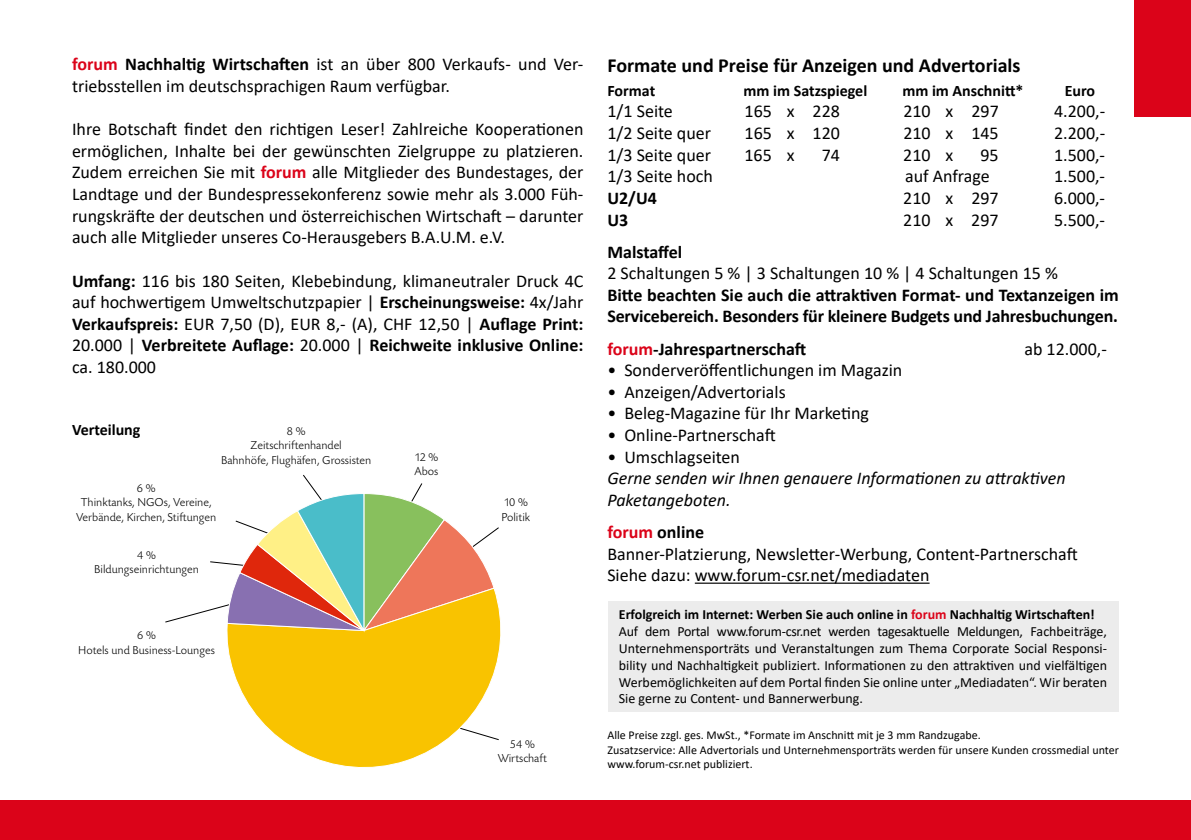
<style>
.page{position:relative;width:1191px;height:840px;background:#fff}
.page>*{position:absolute;margin:0;border:0;box-sizing:border-box;transform-origin:0 0}
.t1{font:700 20px "Calibri";color:#000}
.t2{font:18px/21.6px "Calibri";color:#000}
.t3{font:700 18px/21.6px "Calibri";letter-spacing:-.01em;color:#000}
.t4{font:italic 18px/21.6px "Calibri";color:#000}
.t5{font:700 16px "Calibri";color:#000}
.t6{font:14px/16.8px "Calibri";color:#000}
.t7{font:300 12px/14.4px "Today SB";color:#000;text-align:center}
.t8{font:12px/14.4px "Calibri";color:#000}
.s1{font-weight:700;color:#db0319}
.s2{font-weight:700}
.s3{color:#db0319}
</style>
<div class="page">
<svg style="left:227px;top:609px;width:274px;height:158px"></svg>
<svg style="left:165px;top:474px;width:334px;height:157px"></svg>
<div style="left:0;top:799px;width:1191px;height:40px;background:#db0319"></div>
<div style="left:1134px;top:0;width:57px;height:116px;background:#db0319"></div>
<hr style="left:695px;top:582px;width:234px;height:1px;background:#000">
<div style="left:607px;top:600px;width:511px;height:110px;background:#ececec"></div>
<p class="t2" style="left:72px;top:53px;width:513px"><span class="s1">forum</span> <span class="s2">Nachhaltig Wirtschaften</span> ist an über 800 Verkaufs- und Ver&shy;triebsstellen im deutschsprachigen Raum verfügbar.</p>
<p class="t2" style="left:72px;top:118px;width:513px;text-align:justify">Ihre Botschaft findet den richtigen Leser! Zahlreiche Kooperationen ermöglichen, Inhalte bei der gewünschten Zielgruppe zu platzieren.<br>Zudem erreichen Sie mit <span class="s1">forum</span> alle Mitglieder des Bundestages, der Landtage und der Bundespressekonferenz sowie mehr als 3.000 Füh&shy;rungskräfte der deutschen und österreichischen Wirtschaft – darunter auch alle Mitglieder unseres Co-Herausgebers B.A.U.M. e.V.</p>
<p class="t2" style="left:72px;top:269px;width:513px;text-align:justify"><span class="s2">Umfang:</span> 116 bis 180 Seiten, Klebebindung, klimaneutraler Druck 4C auf hochwertigem Umweltschutzpapier | <span class="s2">Erscheinungsweise:</span> 4x/Jahr <span class="s2">Verkaufspreis:</span> EUR 7,50 (D), EUR 8,- (A), CHF 12,50 | <span class="s2">Auflage Print:<br></span>20.000 | <span class="s2">Verbreitete Auflage:</span> 20.000 | <span class="s2">Reichweite inklusive Online: </span>ca. 180.000</p>
<p class="t5" style="left:72px;top:418px;width:70px">Verteilung</p>
<p class="t7" style="left:221px;top:424px;width:152px">8 %<br>Zeitschriftenhandel<br>Bahnhöfe, Flughäfen, Grossisten</p>
<p class="t7" style="left:76px;top:481px;width:142px">6 %<br>Thinktanks, NGOs, Vereine,<br>Verbände, Kirchen, Stiftungen</p>
<p class="t7" style="left:94px;top:547px;width:106px">4 %<br>Bildungseinrichtungen</p>
<p class="t7" style="left:78px;top:628px;width:138px">6 %<br>Hotels und Business-Lounges</p>
<p class="t7" style="left:414px;top:450px;width:25px;text-align:left">12 %<br>Abos</p>
<p class="t7" style="left:501px;top:495px;width:30px;text-align:left">10 %<br>Politik</p>
<p class="t7" style="left:498px;top:736px;width:51px">54 %<br>Wirtschaft</p>
<p class="t1" style="left:607px;top:51px;width:414px">Formate und Preise für Anzeigen und Advertorials</p>
<p class="t5" style="left:607px;top:79px;width:49px">Format</p>
<p class="t5" style="left:743px;top:79px;width:125px">mm im Satzspiegel</p>
<p class="t5" style="left:902px;top:79px;width:123px">mm im Anschnitt*</p>
<p class="t5" style="left:1064px;top:79px;width:32px">Euro</p>
<p class="t2" style="left:607px;top:100px;width:67px">1/1 Seite</p>
<p class="t2" style="left:744px;top:100px;width:97px">165 x 228</p>
<p class="t2" style="left:903px;top:100px;width:97px">210 x 297</p>
<p class="t2" style="left:1054px;top:100px;width:53px">4.200,-</p>
<p class="t2" style="left:607px;top:122px;width:105px">1/2 Seite quer</p>
<p class="t2" style="left:744px;top:122px;width:97px">165 x 120</p>
<p class="t2" style="left:903px;top:122px;width:97px">210 x 145</p>
<p class="t2" style="left:1054px;top:122px;width:53px">2.200,-</p>
<p class="t2" style="left:607px;top:143px;width:105px">1/3 Seite quer</p>
<p class="t2" style="left:744px;top:143px;width:52px">165 x</p>
<p class="t2" style="left:821px;top:143px;width:20px">74</p>
<p class="t2" style="left:903px;top:143px;width:52px">210 x</p>
<p class="t2" style="left:980px;top:143px;width:20px">95</p>
<p class="t2" style="left:1054px;top:143px;width:53px">1.500,-</p>
<p class="t2" style="left:607px;top:165px;width:107px">1/3 Seite hoch</p>
<p class="t2" style="left:905px;top:165px;width:86px">auf Anfrage</p>
<p class="t2" style="left:1054px;top:165px;width:53px">1.500,-</p>
<p class="t3" style="left:607px;top:187px;width:51px">U2/U4</p>
<p class="t2" style="left:903px;top:186px;width:97px">210 x 297</p>
<p class="t2" style="left:1054px;top:186px;width:53px">6.000,-</p>
<p class="t3" style="left:607px;top:208px;width:22px">U3</p>
<p class="t2" style="left:903px;top:208px;width:97px">210 x 297</p>
<p class="t2" style="left:1054px;top:208px;width:53px">5.500,-</p>
<p class="t3" style="left:607px;top:240px;width:76px">Malstaffel</p>
<p class="t2" style="left:607px;top:262px;width:452px">2 Schaltungen 5 % | 3 Schaltungen 10 % | 4 Schaltungen 15 %</p>
<p class="t3" style="left:607px;top:283px;width:513px">Bitte beachten Sie auch die attraktiven Format- und Textanzeigen im<br>Servicebereich. Besonders für kleinere Budgets und Jahresbuchungen.</p>
<p class="t3" style="left:607px;top:337px;width:200px"><span class="s3">forum</span>-Jahrespartnerschaft</p>
<p class="t2" style="left:1024px;top:337px;width:84px">ab 12.000,-</p>
<p class="t2" style="left:607px;top:358px;width:296px">• Sonderveröffentlichungen im Magazin</p>
<p class="t2" style="left:607px;top:380px;width:180px">• Anzeigen/Advertorials</p>
<p class="t2" style="left:607px;top:402px;width:263px">• Beleg-Magazine für Ihr Marketing</p>
<p class="t2" style="left:607px;top:423px;width:170px">• Online-Partnerschaft</p>
<p class="t2" style="left:607px;top:445px;width:134px">• Umschlagseiten</p>
<p class="t4" style="left:607px;top:466px;width:460px">Gerne senden wir Ihnen genauere Informationen zu attraktiven<br>Paketangeboten.</p>
<p class="t2" style="left:607px;top:520px;width:472px"><span class="s1">forum</span> <span class="s2">online<br></span>Banner-Platzierung, Newsletter-Werbung, Content-Partnerschaft<br>Siehe dazu: www.forum-csr.net/mediadaten</p>
<p class="t6" style="left:619px;top:605px;width:490px"><span class="s2">Erfolgreich im Internet: Werben Sie auch online in</span> <span class="s1">forum</span> <span class="s2">Nachhaltig Wirtschaften!<br></span>Auf dem Portal www.forum-csr.net werden tagesaktuelle Meldungen, Fachbeiträge, Unternehmensporträts und Veranstaltungen zum Thema Corporate Social Responsi&shy;bility und Nachhaltigkeit publiziert. Informationen zu den attraktiven und vielfältigen Werbemöglichkeiten auf dem Portal finden Sie online unter „Mediadaten“. Wir beraten Sie gerne zu Content- und Bannerwerbung.</p>
<p class="t8" style="left:607px;top:727px;width:513px">Alle Preise zzgl. ges. MwSt., *Formate im Anschnitt mit je 3 mm Randzugabe.<br>Zusatzservice: Alle Advertorials und Unternehmensporträts werden für unsere Kunden crossmedial unter www.forum-csr.net publiziert.</p>
</div>
